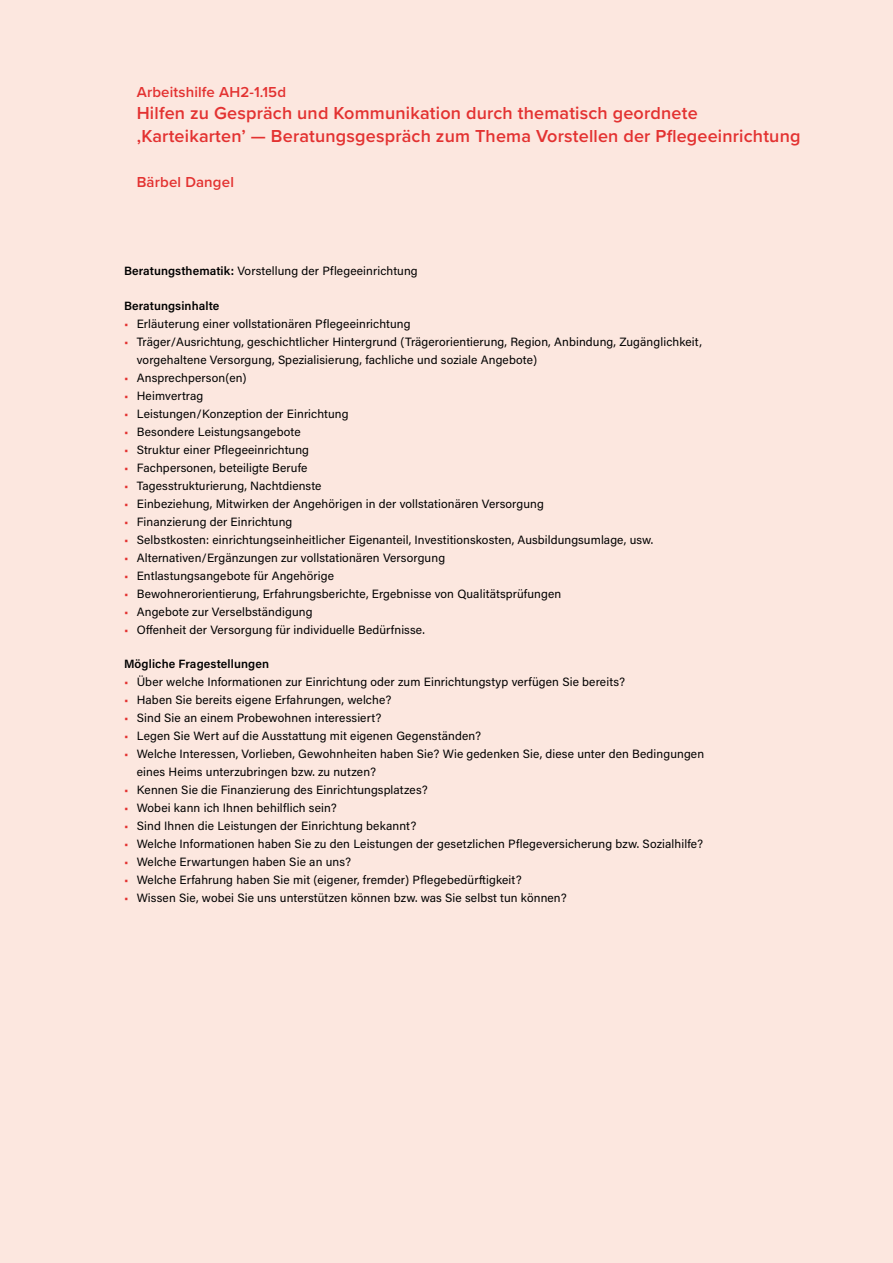
<style>
.page{position:relative;width:893px;height:1263px;background:#fce7df}
.page>*{position:absolute;margin:0;border:0;box-sizing:border-box;transform-origin:0 0}
.t1{font:600 18px/22.5px "Proxima Nova";letter-spacing:.01em;color:#e33231}
.t2{font:600 15px "Proxima Nova";letter-spacing:.01em;color:#e33231}
.t3{font:12px/18px "Acumin Pro";letter-spacing:.01em;color:#000}
.t4{font:600 12px "Acumin Pro";letter-spacing:.01em;color:#000}
.s1{font-weight:600}
.s2{color:#e33231}
</style>
<div class="page">
<p class="t2" style="left:137px;top:81px;width:151px">Arbeitshilfe AH2-1.15d</p>
<h1 class="t1" style="left:137px;top:102px;width:665px">Hilfen zu Gespräch und Kommunikation durch thematisch geordnete ‚Karteikarten’ — Beratungsgespräch zum Thema Vorstellen der Pflegeeinrichtung</h1>
<p class="t2" style="left:137px;top:171px;width:99px">Bärbel Dangel</p>
<p class="t3" style="left:124px;top:262px;width:295px"><span class="s1">Beratungsthematik:</span> Vorstellung der Pflegeeinrichtung</p>
<p class="t4" style="left:124px;top:297px;width:97px">Beratungsinhalte</p>
<p class="t3" style="left:124px;top:314px;width:288px"><span class="s2">•</span> Erläuterung einer vollstationären Pflegeeinrichtung</p>
<p class="t3" style="left:137px;top:332px;width:567px;text-indent:-13px"><span class="s2">•</span> Träger/Ausrichtung, geschichtlicher Hintergrund (Trägerorientierung, Region, Anbindung, Zugänglichkeit, vorgehaltene Versorgung, Spezialisierung, fachliche und soziale Angebote)</p>
<p class="t3" style="left:124px;top:368px;width:124px"><span class="s2">•</span> Ansprechperson(en)</p>
<p class="t3" style="left:124px;top:386px;width:81px"><span class="s2">•</span> Heimvertrag</p>
<p class="t3" style="left:124px;top:404px;width:226px"><span class="s2">•</span> Leistungen/Konzeption der Einrichtung</p>
<p class="t3" style="left:124px;top:422px;width:178px"><span class="s2">•</span> Besondere Leistungsangebote</p>
<p class="t3" style="left:124px;top:440px;width:187px"><span class="s2">•</span> Struktur einer Pflegeeinrichtung</p>
<p class="t3" style="left:124px;top:458px;width:185px"><span class="s2">•</span> Fachpersonen, beteiligte Berufe</p>
<p class="t3" style="left:124px;top:476px;width:199px"><span class="s2">•</span> Tagesstrukturierung, Nachtdienste</p>
<p class="t3" style="left:124px;top:494px;width:421px"><span class="s2">•</span> Einbeziehung, Mitwirken der Angehörigen in der vollstationären Versorgung</p>
<p class="t3" style="left:124px;top:512px;width:170px"><span class="s2">•</span> Finanzierung der Einrichtung</p>
<p class="t3" style="left:124px;top:530px;width:531px"><span class="s2">•</span> Selbstkosten: einrichtungseinheitlicher Eigenanteil, Investitionskosten, Ausbildungsumlage, usw.</p>
<p class="t3" style="left:124px;top:548px;width:323px"><span class="s2">•</span> Alternativen/Ergänzungen zur vollstationären Versorgung</p>
<p class="t3" style="left:124px;top:566px;width:212px"><span class="s2">•</span> Entlastungsangebote für Angehörige</p>
<p class="t3" style="left:124px;top:584px;width:439px"><span class="s2">•</span> Bewohnerorientierung, Erfahrungsberichte, Ergebnisse von Qualitätsprüfungen</p>
<p class="t3" style="left:124px;top:602px;width:190px"><span class="s2">•</span> Angebote zur Verselbständigung</p>
<p class="t3" style="left:124px;top:620px;width:302px"><span class="s2">•</span> Offenheit der Versorgung für individuelle Bedürfnisse.</p>
<p class="t4" style="left:124px;top:655px;width:147px">Mögliche Fragestellungen</p>
<p class="t3" style="left:124px;top:672px;width:503px"><span class="s2">•</span> Über welche Informationen zur Einrichtung oder zum Einrichtungstyp verfügen Sie bereits?</p>
<p class="t3" style="left:124px;top:690px;width:269px"><span class="s2">•</span> Haben Sie bereits eigene Erfahrungen, welche?</p>
<p class="t3" style="left:124px;top:708px;width:259px"><span class="s2">•</span> Sind Sie an einem Probewohnen interessiert?</p>
<p class="t3" style="left:124px;top:726px;width:359px"><span class="s2">•</span> Legen Sie Wert auf die Ausstattung mit eigenen Gegenständen?</p>
<p class="t3" style="left:137px;top:744px;width:569px;text-indent:-13px"><span class="s2">•</span> Welche Interessen, Vorlieben, Gewohnheiten haben Sie? Wie gedenken Sie, diese unter den Bedingungen eines Heims unterzubringen bzw. zu nutzen?</p>
<p class="t3" style="left:124px;top:780px;width:305px"><span class="s2">•</span> Kennen Sie die Finanzierung des Einrichtungsplatzes?</p>
<p class="t3" style="left:124px;top:798px;width:214px"><span class="s2">•</span> Wobei kann ich Ihnen behilflich sein?</p>
<p class="t3" style="left:124px;top:816px;width:294px"><span class="s2">•</span> Sind Ihnen die Leistungen der Einrichtung bekannt?</p>
<p class="t3" style="left:124px;top:834px;width:581px"><span class="s2">•</span> Welche Informationen haben Sie zu den Leistungen der gesetzlichen Pflegeversicherung bzw. Sozialhilfe?</p>
<p class="t3" style="left:124px;top:852px;width:229px"><span class="s2">•</span> Welche Erwartungen haben Sie an uns?</p>
<p class="t3" style="left:124px;top:870px;width:399px"><span class="s2">•</span> Welche Erfahrung haben Sie mit (eigener, fremder) Pflegebedürftigkeit?</p>
<p class="t3" style="left:124px;top:888px;width:444px"><span class="s2">•</span> Wissen Sie, wobei Sie uns unterstützen können bzw. was Sie selbst tun können?</p>
</div>
